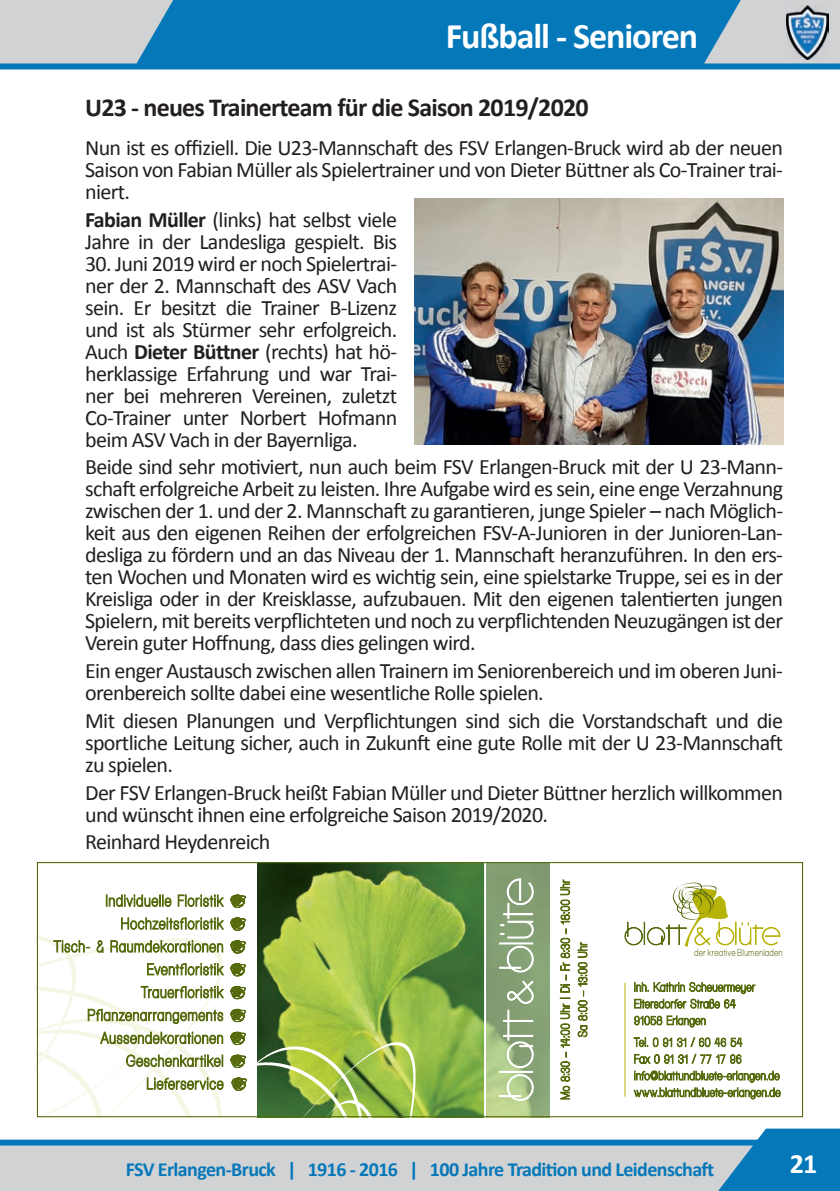
<style>
.page{position:relative;width:840px;height:1191px;background:#fff}
.page>*{position:absolute;margin:0;border:0;box-sizing:border-box;transform-origin:0 0}
.t1{font:700 36px "Calibri";letter-spacing:-.03em;color:#fff}
.t2{font:700 28px "Calibri";color:#fff}
.t3{font:700 26px "Calibri";letter-spacing:-.03em;color:#231f20}
.t4{font:22px/22px "Calibri";letter-spacing:-.03em;color:#231f20;text-align:justify}
.t5{font:700 20px "Calibri";letter-spacing:-.03em;color:#0578b9}
.t6{font:10px "Walkway Condensed Bold 6";letter-spacing:.065em;color:#556b0e}
.s1{font-weight:700}
</style>
<div class="page">
<div style="left:0;top:0;width:839px;height:63px;background:#d1d2d4"></div>
<div style="left:0;top:63px;width:839px;height:6px;background:#0578b9"></div>
<svg style="left:0;top:1128px;width:839px;height:63px"></svg>
<svg style="left:133px;top:0;width:615px;height:64px;background:#147ebb"></svg>
<img style="left:786px;top:6px;width:41px;height:54px">
<svg style="left:624px;top:882px;width:156px;height:65px"></svg>
<img style="left:257px;top:864px;width:292px;height:251px">
<svg style="left:498px;top:979px;width:36px;height:122px;background:#a7bc94"></svg>
<svg style="left:498px;top:877px;width:36px;height:96px;background:#9eb391"></svg>
<hr style="left:484px;top:862px;width:1px;height:255px;background:#fff">
<svg style="left:634px;top:1054px;width:106px;height:9px"></svg>
<svg style="left:633px;top:1037px;width:108px;height:9px"></svg>
<svg style="left:634px;top:1015px;width:71px;height:12px"></svg>
<svg style="left:634px;top:999px;width:101px;height:9px"></svg>
<svg style="left:634px;top:982px;width:120px;height:11px"></svg>
<hr style="left:624px;top:982px;width:1px;height:114px;background:#b8b309">
<svg style="left:633px;top:1070px;width:146px;height:29px"></svg>
<svg style="left:577px;top:942px;width:10px;height:94px"></svg>
<svg style="left:560px;top:880px;width:9px;height:219px"></svg>
<svg style="left:106px;top:894px;width:117px;height:12px"></svg>
<svg style="left:230px;top:894px;width:16px;height:13px"></svg>
<svg style="left:37px;top:916px;width:387px;height:201px"></svg>
<img style="left:414px;top:198px;width:368px;height:246px">
<h1 class="t1" style="left:445px;top:10px;width:254px">Fußball - Senioren</h1>
<p class="t3" style="left:85px;top:89px;width:505px">U23 - neues Trainerteam für die Saison 2019/2020</p>
<p class="t4" style="left:85px;top:136px;width:699px">Nun ist es offiziell. Die U23-Mannschaft des FSV Erlangen-Bruck wird ab der neuen Saison von Fabian Müller als Spielertrainer und von Dieter Büttner als Co-Trainer trai&shy;niert.</p>
<p class="t4" style="left:85px;top:208px;width:313px"><span class="s1">Fabian Müller</span> (links) hat selbst viele<br>Jahre in der Landesliga gespielt. Bis</p>
<p class="t4" style="left:85px;top:252px;width:313px">30. Juni 2019 wird er noch Spielertrai&shy;ner der 2. Mannschaft des ASV Vach sein. Er besitzt die Trainer B-Lizenz und ist als Stürmer sehr erfolgreich.<br>Auch <span class="s1">Dieter Büttner</span> (rechts) hat hö&shy;herklassige Erfahrung und war Trai&shy;ner bei mehreren Vereinen, zuletzt Co-Trainer unter Norbert Hofmann beim ASV Vach in der Bayernliga.</p>
<p class="t4" style="left:85px;top:455px;width:699px">Beide sind sehr motiviert, nun auch beim FSV Erlangen-Bruck mit der U 23-Mann&shy;schaft erfolgreiche Arbeit zu leisten. Ihre Aufgabe wird es sein, eine enge Verzahnung zwischen der 1. und der 2. Mannschaft zu garantieren, junge Spieler – nach Möglich&shy;keit aus den eigenen Reihen der erfolgreichen FSV-A-Junioren in der Junior en-Lan&shy;desliga zu fördern und an das Niveau der 1. Mannschaft heranzuführen. In den ers&shy;ten Wochen und Monaten wird es wichtig sein, eine spielstarke Truppe, sei es in der Kreisliga oder in der Kreisklasse, aufzubauen. Mit den eigenen talentierten jungen Spielern, mit bereits verpflichteten und noch zu verpflichtenden Neuzugängen ist der Verein guter Hoffnung, dass dies gelingen wird.</p>
<p class="t4" style="left:85px;top:659px;width:699px">Ein enger Austausch zwischen allen Trainern im Seniorenbereich und im oberen Juni&shy;orenbereich sollte dabei eine wesentliche Rolle spielen.</p>
<p class="t4" style="left:85px;top:709px;width:699px">Mit diesen Planungen und Verpflichtungen sind sich die Vorstandschaft und die sportliche Leitung sicher, auch in Zukunft eine gute Rolle mit der U 23-Mannschaft zu spielen.</p>
<p class="t4" style="left:85px;top:780px;width:699px">Der FSV Erlangen-Bruck heißt Fabian Müller und Dieter Büttner herzlich willkommen und wünscht ihnen eine erfolgreiche Saison 2019/2020.</p>
<p class="t4" style="left:85px;top:830px;width:187px">Reinhard Heydenreich</p>
<p class="t6" style="left:694px;top:947px;width:89px">der kreative Blumenladen</p>
<p class="t5" style="left:126px;top:1155px;width:589px">FSV Erlangen-Bruck | 1916 - 2016 | 100 Jahre Tradition und Leidenschaft</p>
<p class="t2" style="left:789px;top:1144px;width:29px">21</p>
</div>
